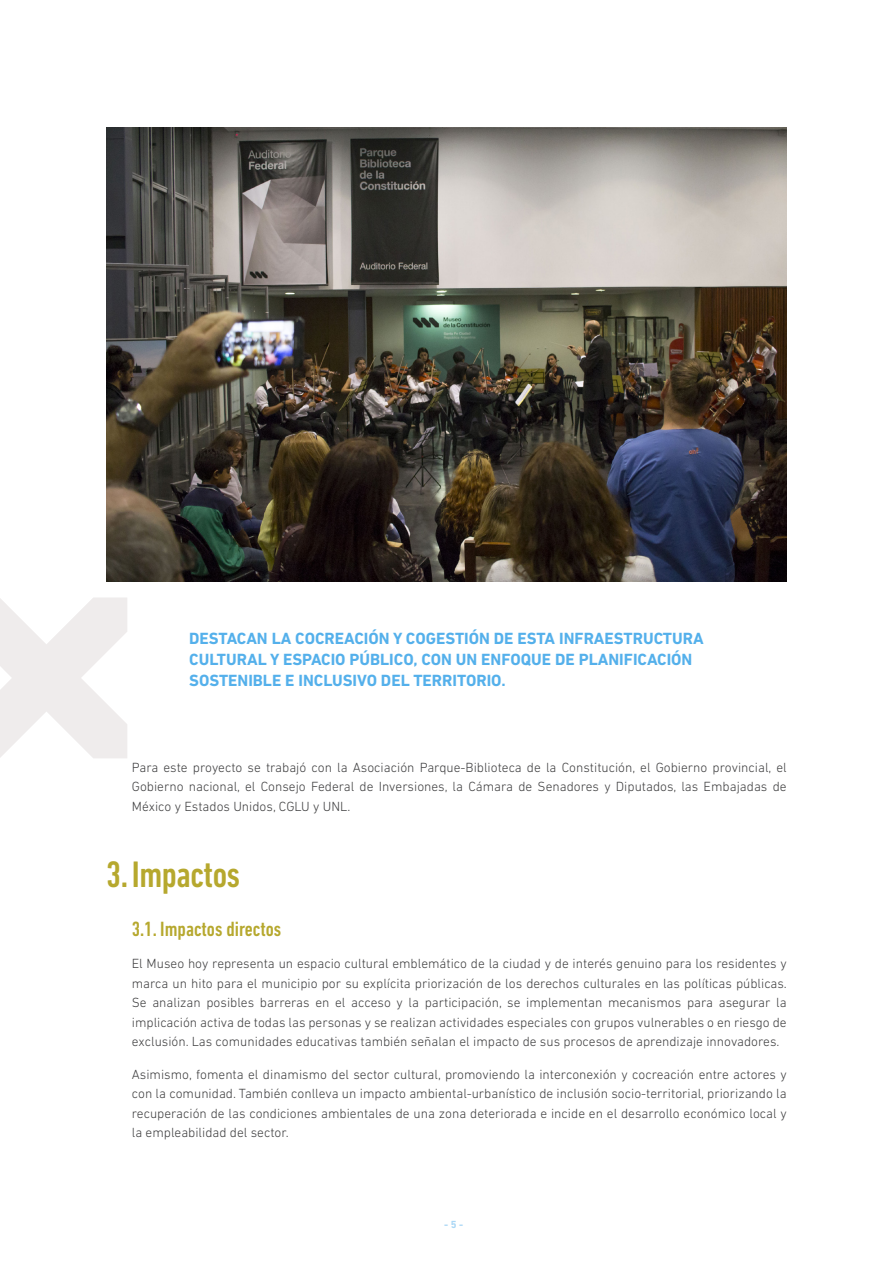
<style>
.page{position:relative;width:893px;height:1263px;background:#fff}
.page>*{position:absolute;margin:0;border:0;box-sizing:border-box;transform-origin:0 0}
.TITULAR_1{font:500 condensed 37.5px "DIN Next LT Pro";letter-spacing:-.01em;color:#b6a82e}
.Titular_1_1{font:500 condensed 21px "DIN Next LT Pro";color:#b6a82e}
.DESTACATS{font:700 16.5px/21px "DIN Next LT Pro";color:#54b0eb}
.Text_Base{font:300 13.5px/19.5px "DIN Next LT Pro";color:#3e3e3f;text-align:justify}
.num_pg{font:700 10.5px "DIN Next LT Pro";color:#aad7f5}
</style>
<div class="page">
<img style="left:106px;top:128px;width:681px;height:453px">
<svg style="left:0;top:598px;width:127px;height:160px"></svg>
<p class="DESTACATS" style="left:189px;top:628px;width:516px">DESTACAN LA COCREACIÓN Y COGESTIÓN DE ESTA INFRAESTRUCTURA<br>CULTURAL Y ESPACIO PÚBLICO, CON UN ENFOQUE DE PLANIFICACIÓN<br>SOSTENIBLE E INCLUSIVO DEL TERRITORIO.</p>
<p class="Text_Base" style="left:132px;top:757px;width:656px">Para este proyecto se trabajó con la Asociación Parque-Biblioteca de la Constitución, el Gobierno provincial, el Gobierno nacional, el Consejo Federal de Inversiones, la Cámara de Senadores y Diputados, las Embajadas de México y Estados Unidos, CGLU y UNL.</p>
<p class="TITULAR_1" style="left:106px;top:853px;width:135px">3.Impactos</p>
<p class="Titular_1_1" style="left:132px;top:917px;width:151px">3.1. Impactos directos</p>
<p class="Text_Base" style="left:132px;top:954px;width:657px">El Museo hoy representa un espacio cultural emblemático de la ciudad y de interés genuino para los residentes y marca un hito para el municipio por su explícita priorización de los derechos culturales en las políticas públicas.<br>Se analizan posibles barreras en el acceso y la participación, se implementan mecanismos para asegurar la implicación activa de todas las personas y se realizan actividades especiales con grupos vulnerables o en riesgo de exclusión. Las comunidades educativas también señalan el impacto de sus procesos de aprendizaje innovadores.</p>
<p class="Text_Base" style="left:132px;top:1064px;width:656px">Asimismo, fomenta el dinamismo del sector cultural, promoviendo la interconexión y cocreación entre actores y con la comunidad. También conlleva un impacto ambiental-urbanístico de inclusión socio-territorial, priorizando la recuperación de las condiciones ambientales de una zona deteriorada e incide en el desarrollo económico local y la empleabilidad del sector.</p>
<p class="num_pg" style="left:444px;top:1218px;width:21px">- 5 -</p>
</div>
